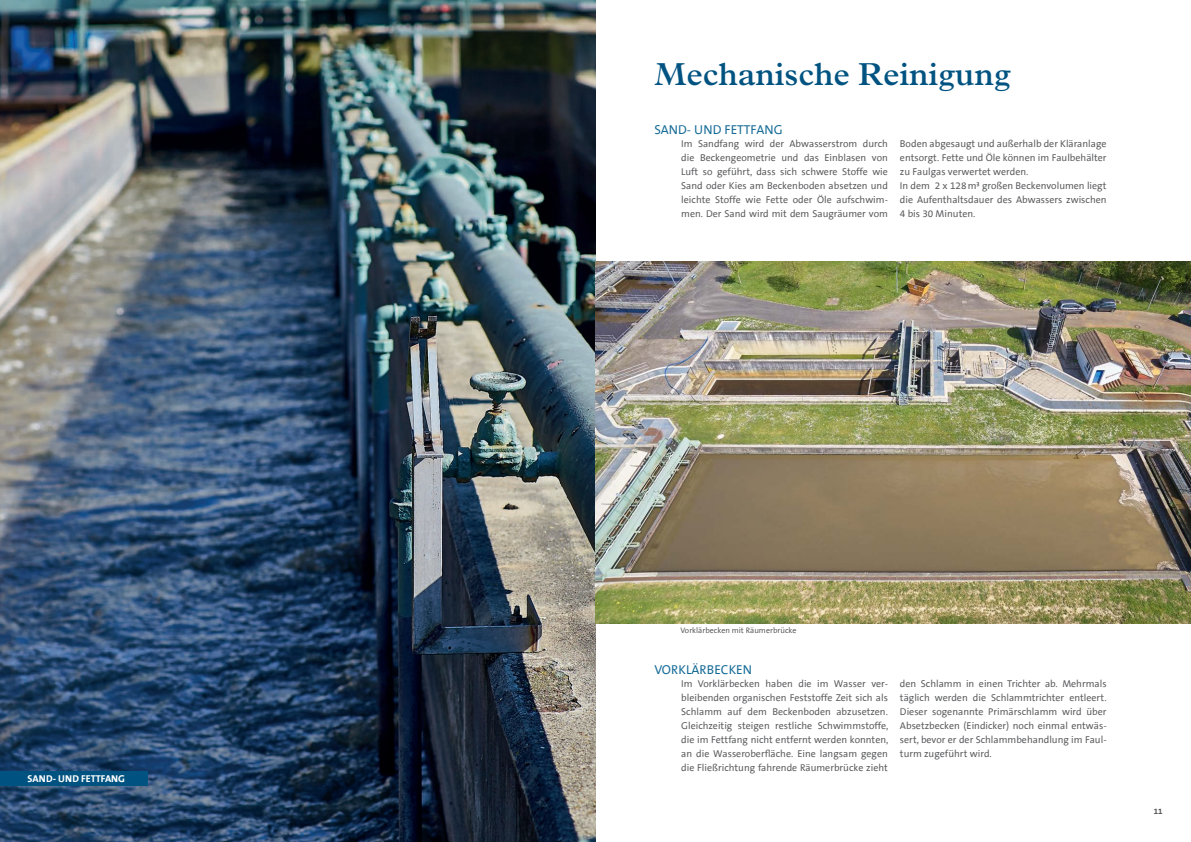
<style>
.page{position:relative;width:1191px;height:842px;background:#fff}
.page>*{position:absolute;margin:0;border:0;box-sizing:border-box;transform-origin:0 0}
.t1{font:600 32px "Plantin";color:#005381}
.t2{font:13px "The Sans Office LF";color:#126995}
.t3{font:10px/14px "The Sans Office LF";color:#57585a;text-align:justify}
.t4{font:700 10px "The Sans Office LF";color:#fff}
.t5{font:8px "The Sans Office LF";color:#57585a}
.t6{font:700 8px "The Sans Office LF";color:#57585a}
</style>
<div class="page">
<img style="left:0;top:0;width:595px;height:842px">
<img style="left:595px;top:261px;width:596px;height:363px">
<div style="left:0;top:771px;width:147px;height:15px;background:#005381"></div>
<p class="t4" style="left:28px;top:773px;width:99px">SAND- UND FETTFANG</p>
<h1 class="t1" style="left:654px;top:55px;width:358px">Mechanische Reinigung</h1>
<h2 class="t2" style="left:654px;top:123px;width:130px">SAND- UND FETTFANG</h2>
<p class="t3" style="left:681px;top:137px;width:208px">Im Sandfang wird der Abwasserstrom durch die Beckengeometrie und das Einblasen von Luft so geführt, dass sich schwere Stoffe wie Sand oder Kies am Beckenboden absetzen und leichte Stoffe wie Fette oder Öle aufschwim&shy;men. Der Sand wird mit dem Saugräumer vom</p>
<p class="t3" style="left:900px;top:137px;width:208px;text-align:left">Boden abgesaugt und außerhalb der Kläranlage entsorgt. Fette und Öle können im Faulbehälter zu Faulgas verwertet werden.<br>In dem 2 x 128m³ großen Beckenvolumen liegt die Aufenthaltsdauer des Abwassers zwischen 4 bis 30 Minuten.</p>
<p class="t5" style="left:680px;top:626px;width:117px">Vorklärbecken mit Räumerbrücke</p>
<h2 class="t2" style="left:654px;top:663px;width:99px">VORKLÄRBECKEN</h2>
<p class="t3" style="left:681px;top:677px;width:209px">Im Vorklärbecken haben die im Wasser ver&shy;bleibenden organischen Feststoffe Zeit sich als Schlamm auf dem Beckenboden abzusetzen.<br>Gleichzeitig steigen restliche Schwimmstoffe, die im Fettfang nicht entfernt werden konnten, an die Wasseroberfläche. Eine langsam gegen die Fließrichtung fahrende Räumerbrücke zieht</p>
<p class="t3" style="left:900px;top:677px;width:208px">den Schlamm in einen Trichter ab. Mehrmals täglich werden die Schlammtrichter entleert.<br>Dieser sogenannte Primärschlamm wird über Absetzbecken (Eindicker) noch einmal entwäs&shy;sert, bevor er der Schlammbehandlung im Faul&shy;turm zugeführt wird.</p>
<p class="t6" style="left:1153px;top:807px;width:10px">11</p>
</div>
